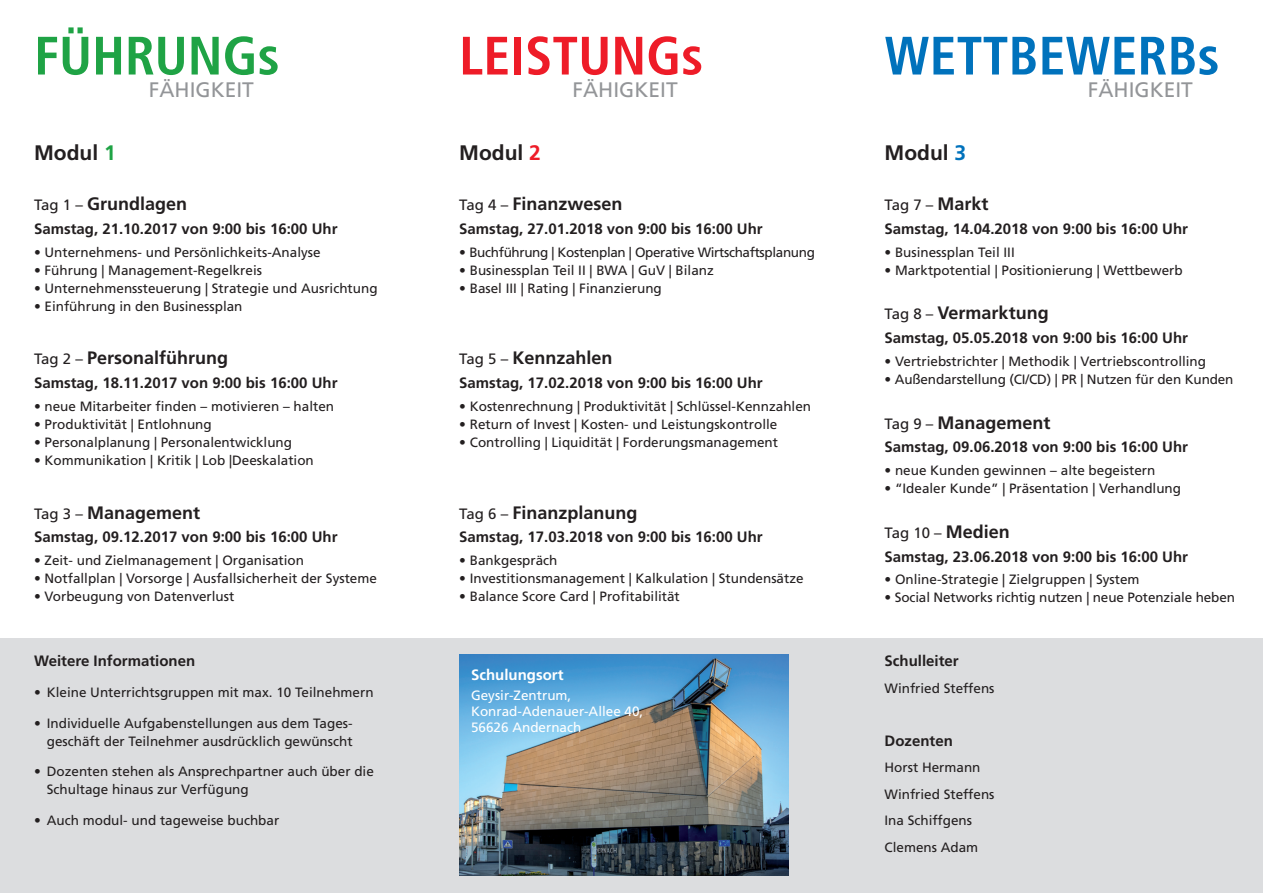
<style>
.page{position:relative;width:1263px;height:893px;background:#fff}
.page>*{position:absolute;margin:0;border:0;box-sizing:border-box;transform-origin:0 0}
.t1{font:700 condensed 54px "Frutiger";color:#0072bc}
.t2{font:700 condensed 54px "Frutiger";color:#ee1c28}
.t3{font:700 condensed 54px "Frutiger";color:#1fa345}
.t4{font:21px "Frutiger";color:#939598}
.t5{font:700 21px "Frutiger";color:#231f20}
.t6{font:700 18px "Frutiger";color:#231f20}
.t7{font:700 15px/23.9px "Frutiger";color:#231f20}
.t8{font:700 15px "Frutiger";color:#fff}
.t9{font:13.5px/26.5px "Frutiger";color:#231f20}
.t10{font:13.5px/16.2px "Frutiger";color:#fff}
.t11{font:13.5px "Frutiger";letter-spacing:-.025em;color:#231f20}
.s1{color:#1fa345}
.s2{font-weight:400;font-size:15px}
.s3{color:#ee1c28}
.s4{color:#0072bc}
.s5{font-weight:400}
.s6{font-size:18px}
</style>
<div class="page">
<div style="left:0;top:638px;width:1263px;height:255px;background:#dcdddf"></div>
<img style="left:459px;top:655px;width:329px;height:221px">
<h1 class="t3" style="left:34px;top:34px;width:247px">FÜHRUNGs</h1>
<h2 class="t4" style="left:149px;top:81px;width:107px">FÄHIGKEIT</h2>
<h2 class="t5" style="left:34px;top:145px;width:83px">Modul <span class="s1">1</span></h2>
<h3 class="t6" style="left:34px;top:197px;width:155px"><span class="s2">Tag 1 –</span> Grundlagen</h3>
<p class="t7" style="left:34px;top:218px;width:305px">Samstag, 21.10.2017 von 9:00 bis 16:00 Uhr</p>
<p class="t9" style="left:34px;top:240px;width:288px">• Unternehmens- und Persönlichkeits-Analyse</p>
<p class="t9" style="left:34px;top:258px;width:230px">• Führung | Management-Regelkreis</p>
<p class="t9" style="left:34px;top:276px;width:345px">• Unternehmenssteuerung | Strategie und Ausrichtung</p>
<p class="t9" style="left:34px;top:294px;width:210px">• Einführung in den Businessplan</p>
<h3 class="t6" style="left:34px;top:351px;width:196px"><span class="s2">Tag 2 –</span> Personalführung</h3>
<p class="t7" style="left:34px;top:372px;width:305px">Samstag, 18.11.2017 von 9:00 bis 16:00 Uhr</p>
<p class="t9" style="left:34px;top:394px;width:302px">• neue Mitarbeiter finden – motivieren – halten</p>
<p class="t9" style="left:34px;top:412px;width:179px">• Produktivität | Entlohnung</p>
<p class="t9" style="left:34px;top:430px;width:260px">• Personalplanung | Personalentwicklung</p>
<p class="t9" style="left:34px;top:448px;width:281px">• Kommunikation | Kritik | Lob |Deeskalation</p>
<h3 class="t6" style="left:34px;top:505px;width:168px"><span class="s2">Tag 3 –</span> Management</h3>
<p class="t7" style="left:34px;top:526px;width:305px">Samstag, 09.12.2017 von 9:00 bis 16:00 Uhr</p>
<p class="t9" style="left:34px;top:548px;width:272px">• Zeit- und Zielmanagement | Organisation</p>
<p class="t9" style="left:34px;top:566px;width:344px">• Notfallplan | Vorsorge | Ausfallsicherheit der Systeme</p>
<p class="t9" style="left:34px;top:584px;width:202px">• Vorbeugung von Datenverlust</p>
<p class="t7" style="left:34px;top:650px;width:163px">Weitere Informationen</p>
<p class="t9" style="left:34px;top:680px;width:341px">• Kleine Unterrichtsgruppen mit max. 10 Teilnehmern</p>
<p class="t9" style="left:34px;top:715px;width:320px;line-height:18px;text-align:right">• Individuelle Aufgabenstellungen aus dem Tages&shy;geschäft der Teilnehmer ausdrücklich gewünscht</p>
<p class="t9" style="left:47px;top:764px;width:329px;line-height:18px;text-indent:-13px">• Dozenten stehen als Ansprechpartner auch über die<br>Schultage hinaus zur Verfügung</p>
<p class="t9" style="left:34px;top:808px;width:247px">• Auch modul- und tageweise buchbar</p>
<h1 class="t2" style="left:459px;top:34px;width:245px">LEISTUNGs</h1>
<h2 class="t4" style="left:573px;top:81px;width:107px">FÄHIGKEIT</h2>
<h2 class="t5" style="left:459px;top:145px;width:83px">Modul <span class="s3">2</span></h2>
<h3 class="t6" style="left:459px;top:197px;width:165px"><span class="s2">Tag 4 –</span> Finanzwesen</h3>
<p class="t7" style="left:459px;top:218px;width:305px">Samstag, 27.01.2018 von 9:00 bis 16:00 Uhr</p>
<p class="t11" style="left:459px;top:246px;width:357px">• Buchführung | Kostenplan | Operative Wirtschaftsplanung</p>
<p class="t9" style="left:459px;top:258px;width:256px">• Businessplan Teil II | BWA | GuV | Bilanz</p>
<p class="t9" style="left:459px;top:276px;width:204px">• Basel III | Rating | Finanzierung</p>
<h3 class="t6" style="left:459px;top:351px;width:155px"><span class="s2">Tag 5 –</span> Kennzahlen</h3>
<p class="t7" style="left:459px;top:372px;width:305px">Samstag, 17.02.2018 von 9:00 bis 16:00 Uhr</p>
<p class="t9" style="left:459px;top:394px;width:353px">• Kostenrechnung | Produktivität | Schlüssel-Kennzahlen</p>
<p class="t9" style="left:459px;top:412px;width:320px">• Return of Invest | Kosten- und Leistungskontrolle</p>
<p class="t9" style="left:459px;top:430px;width:320px">• Controlling | Liquidität | Forderungsmanagement</p>
<h3 class="t6" style="left:459px;top:505px;width:180px"><span class="s2">Tag 6 –</span> Finanzplanung</h3>
<p class="t7" style="left:459px;top:526px;width:305px">Samstag, 17.03.2018 von 9:00 bis 16:00 Uhr</p>
<p class="t9" style="left:459px;top:548px;width:100px">• Bankgespräch</p>
<p class="t9" style="left:459px;top:566px;width:346px">• Investitionsmanagement | Kalkulation | Stundensätze</p>
<p class="t9" style="left:459px;top:584px;width:222px">• Balance Score Card | Profitabilität</p>
<p class="t8" style="left:471px;top:669px;width:94px">Schulungsort</p>
<p class="t10" style="left:471px;top:688px;width:174px">Geysir-Zentrum,<br>Konrad-Adenauer-Allee 40,<br>56626 Andernach</p>
<h1 class="t1" style="left:884px;top:34px;width:336px">WETTBEWERBs</h1>
<h2 class="t4" style="left:1088px;top:81px;width:107px">FÄHIGKEIT</h2>
<h2 class="t5" style="left:884px;top:145px;width:83px">Modul <span class="s4">3</span></h2>
<p class="t7" style="left:884px;top:194px;width:305px"><span class="s5">Tag 7 –</span> <span class="s6">Markt<br></span>Samstag, 14.04.2018 von 9:00 bis 16:00 Uhr</p>
<p class="t9" style="left:884px;top:240px;width:132px">• Businessplan Teil III</p>
<p class="t9" style="left:884px;top:258px;width:300px">• Marktpotential | Positionierung | Wettbewerb</p>
<h3 class="t6" style="left:884px;top:306px;width:166px"><span class="s2">Tag 8 –</span> Vermarktung</h3>
<p class="t7" style="left:884px;top:327px;width:305px">Samstag, 05.05.2018 von 9:00 bis 16:00 Uhr</p>
<p class="t9" style="left:884px;top:349px;width:323px">• Vertriebstrichter | Methodik | Vertriebscontrolling</p>
<p class="t9" style="left:884px;top:367px;width:351px">• Außendarstellung (CI/CD) | PR | Nutzen für den Kunden</p>
<h3 class="t6" style="left:884px;top:415px;width:168px"><span class="s2">Tag 9 –</span> Management</h3>
<p class="t7" style="left:884px;top:436px;width:305px">Samstag, 09.06.2018 von 9:00 bis 16:00 Uhr</p>
<p class="t9" style="left:884px;top:458px;width:272px">• neue Kunden gewinnen – alte begeistern</p>
<p class="t9" style="left:884px;top:476px;width:298px">• “Idealer Kunde” | Präsentation | Verhandlung</p>
<p class="t7" style="left:884px;top:522px;width:305px"><span class="s5">Tag 10 –</span> <span class="s6">Medien<br></span>Samstag, 23.06.2018 von 9:00 bis 16:00 Uhr</p>
<p class="t9" style="left:884px;top:567px;width:257px">• Online-Strategie | Zielgruppen | System</p>
<p class="t9" style="left:884px;top:585px;width:352px">• Social Networks richtig nutzen | neue Potenziale heben</p>
<p class="t7" style="left:884px;top:650px;width:76px">Schulleiter</p>
<p class="t9" style="left:884px;top:676px;width:112px">Winfried Steffens</p>
<p class="t7" style="left:884px;top:730px;width:70px">Dozenten</p>
<p class="t9" style="left:884px;top:755px;width:112px">Horst Hermann<br>Winfried Steffens<br>Ina Schiffgens<br>Clemens Adam</p>
</div>
